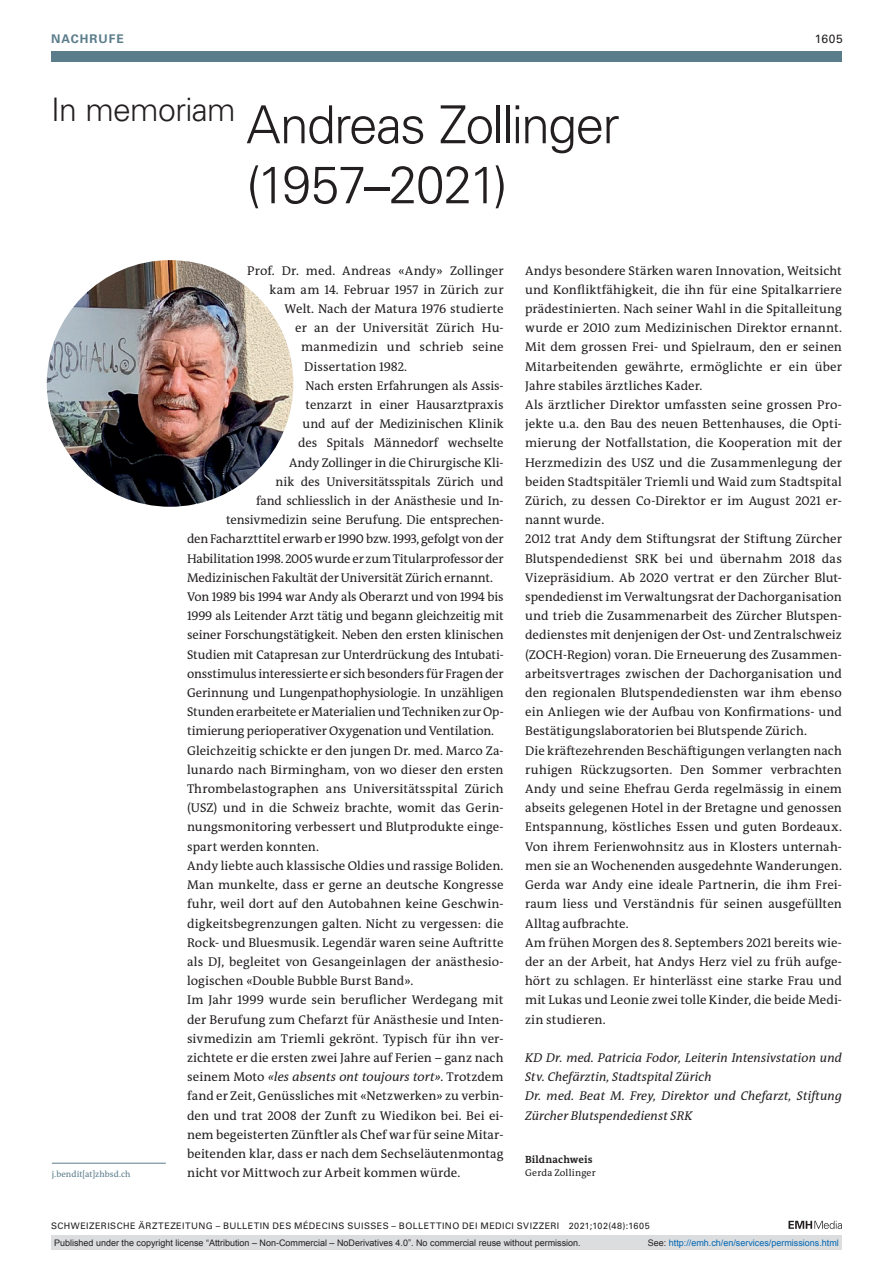
<style>
.page{position:relative;width:893px;height:1263px;background:#fff}
.page>*{position:absolute;margin:0;border:0;box-sizing:border-box;transform-origin:0 0}
.t1{font:300 52.5px/60px "Univers LT Std";letter-spacing:-.03em;color:#231f20}
.section-pn{font:12.75px/19.2px "The Antiqua B W5 Plain";color:#231f20;text-align:justify}
.section-pn-2{font:italic 12.75px/19.2px "The Antiqua B W5 Plain";letter-spacing:.005em;color:#231f20}
.ressort{font:700 12px "Univers LT Std";letter-spacing:.08em;color:#5b7c8b}
.ressort-2{font:12px "Univers LT Std";color:#231f20}
.an-credits-title{font:700 10.5px "The Antiqua B W7";letter-spacing:.015em;color:#231f20}
.an-credits{font:9.75px "The Antiqua B W5 Plain";letter-spacing:.02em;color:#231f20}
.t2{font:9px "Arial";color:#231f20}
.fusszeile{font:9px "Univers LT Std";letter-spacing:.05em;color:#231f20}
.t3{font:9px "Arial";color:#0066b3}
.author-address{font:8.7px "The Antiqua B W5 Plain";letter-spacing:.005em;color:#5b7c8b}
.s1{font-style:italic}
.s2{color:#231f20}
</style>
<div class="page">
<svg style="left:788px;top:1221px;width:54px;height:8px"></svg>
<div style="left:51px;top:51px;width:791px;height:11px;background:#5b7c8b"></div>
<hr style="left:52px;top:1163px;width:114px;height:1px;background:#5b7c8b">
<img style="left:47px;top:260px;width:246px;height:247px;border-radius:123px">
<div style="left:51px;top:1235px;width:791px;height:15px;background:#dcdddf"></div>
<p class="ressort" style="left:51px;top:31px;width:74px">NACHRUFE</p>
<p class="ressort-2" style="left:815px;top:31px;width:30px">1605</p>
<p class="t1" style="left:246px;top:95px;width:375px;text-indent:-195px"><sup>In</sup> <sup>memoriam</sup> Andreas Zollinger (1957–2021)</p>
<p class="section-pn" style="left:525px;top:261px;width:318px">Andys besondere Stärken waren Innovation, Weitsicht und Konfliktfähigkeit, die ihn für eine Spitalkarriere prädestinierten. Nach seiner Wahl in die Spitalleitung wurde er 2010 zum Medizinischen Direktor ernannt.<br>Mit dem grossen Frei- und Spielraum, den er seinen Mitarbeitenden gewährte, ermöglichte er ein über Jahre stabiles ärztliches Kader.</p>
<p class="section-pn" style="left:525px;top:395px;width:318px">Als ärztlicher Direktor umfassten seine grossen Pro&shy;jekte u.a. den Bau des neuen Bettenhauses, die Opti&shy;mierung der Notfallstation, die Kooperation mit der Herzmedizin des USZ und die Zusammenlegung der beiden Stadtspitäler Triemli und Waid zum Stadtspital Zürich, zu dessen Co-Direktor er im August 2021 er&shy;nannt wurde.</p>
<p class="section-pn" style="left:525px;top:530px;width:318px">2012 trat Andy dem Stiftungsrat der Stiftung Zürcher Blutspendedienst SRK bei und übernahm 2018 das Vizepräsidium. Ab 2020 vertrat er den Zürcher Blut&shy;spendedienst im Verwaltungsrat der Dachorganisation und trieb die Zusammenarbeit des Zürcher Blutspen&shy;dedienstes mit denjenigen der Ost- und Zentralschweiz (ZOCH-Region) voran. Die Erneuerung des Zusammen&shy;arbeitsvertrages zwischen der Dachorganisation und den regionalen Blutspendediensten war ihm ebenso ein Anliegen wie der Aufbau von Konfirmations- und Bestätigungslaboratorien bei Blutspende Zürich.</p>
<p class="section-pn" style="left:525px;top:741px;width:318px">Die kräftezehrenden Beschäftigungen verlangten nach ruhigen Rückzugsorten. Den Sommer verbrachten Andy und seine Ehefrau Gerda regelmässig in einem abseits gelegenen Hotel in der Bretagne und genossen Entspannung, köstliches Essen und guten Bordeaux.<br>Von ihrem Ferienwohnsitz aus in Klosters unternah&shy;men sie an Wochenenden ausgedehnte Wanderungen.<br>Gerda war Andy eine ideale Partnerin, die ihm Frei&shy;raum liess und Verständnis für seinen ausgefüllten Alltag aufbrachte.</p>
<p class="section-pn" style="left:525px;top:933px;width:318px">Am frühen Morgen des 8. Septembers 2021 bereits wie&shy;der an der Arbeit, hat Andys Herz viel zu früh aufge&shy;hört zu schlagen. Er hinterlässt eine starke Frau und mit Lukas und Leonie zwei tolle Kinder, die beide Medi&shy;zin studieren.</p>
<p class="section-pn-2" style="left:525px;top:1048px;width:318px">KD Dr. med. Patricia Fodor, Leiterin Intensivstation und<br>Stv. Chefärztin, Stadtspital Zürich</p>
<p class="section-pn-2" style="left:525px;top:1086px;width:318px">Dr. med. Beat M. Frey, Direktor und Chefarzt, Stiftung<br>Zürcher Blutspendedienst SRK</p>
<p class="an-credits-title" style="left:525px;top:1152px;width:69px">Bildnachweis</p>
<p class="section-pn" style="left:247px;top:261px;width:258px">Prof. Dr. med. Andreas «Andy» Zollinger</p>
<p class="section-pn" style="left:270px;top:280px;width:235px">kam am 14. Februar 1957 in Zürich zur</p>
<p class="section-pn" style="left:285px;top:299px;width:221px">Welt. Nach der Matura 1976 studierte</p>
<p class="section-pn" style="left:295px;top:318px;width:210px">er an der Universität Zürich Hu-</p>
<p class="section-pn" style="left:301px;top:338px;width:204px">manmedizin und schrieb seine</p>
<p class="section-pn" style="left:304px;top:357px;width:104px">Dissertation 1982.</p>
<p class="section-pn" style="left:306px;top:376px;width:200px">Nach ersten Erfahrungen als Assis-</p>
<p class="section-pn" style="left:306px;top:395px;width:200px">tenzarzt in einer Hausarztpraxis</p>
<p class="section-pn" style="left:303px;top:414px;width:203px">und auf der Medizinischen Klinik</p>
<p class="section-pn" style="left:298px;top:434px;width:207px">des Spitals Männedorf wechselte</p>
<p class="section-pn" style="left:289px;top:453px;width:216px">Andy Zollinger in die Chirurgische Kli-</p>
<p class="section-pn" style="left:276px;top:472px;width:229px">nik des Universitätsspitals Zürich und</p>
<p class="section-pn" style="left:256px;top:491px;width:249px">fand schliesslich in der Anästhesie und In-</p>
<p class="section-pn" style="left:226px;top:510px;width:279px">tensivmedizin seine Berufung. Die entsprechen-</p>
<p class="section-pn" style="left:187px;top:530px;width:318px">den Facharzttitel erwarb er 1990 bzw. 1993, gefolgt von der</p>
<p class="section-pn" style="left:187px;top:549px;width:318px">Habilitation 1998. 2005 wurde er zum Titularprofessor der</p>
<p class="section-pn" style="left:187px;top:568px;width:307px">Medizinischen Fakultät der Universität Zürich ernannt.</p>
<p class="section-pn" style="left:187px;top:587px;width:318px">Von 1989 bis 1994 war Andy als Oberarzt und von 1994 bis 1999 als Leitender Arzt tätig und begann gleichzeitig mit seiner Forschungstätigkeit. Neben den ersten klinischen Studien mit Catapresan zur Unterdrückung des Intubati&shy;onsstimulus interessierte er sich besonders für Fragen der Gerinnung und Lungenpathophysiologie. In unzähligen Stunden erarbeitete er Materialien und Techniken zur Op&shy;timierung perioperativer Oxygenation und Ventilation.</p>
<p class="section-pn" style="left:187px;top:741px;width:318px">Gleichzeitig schickte er den jungen Dr. med. Marco Za&shy;lunardo nach Birmingham, von wo dieser den ersten Thrombelastographen ans Universitätsspital Zürich (USZ) und in die Schweiz brachte, womit das Gerin&shy;nungsmonitoring verbessert und Blutprodukte einge&shy;spart werden konnten.</p>
<p class="section-pn" style="left:187px;top:856px;width:318px">Andy liebte auch klassische Oldies und rassige Boliden.<br>Man munkelte, dass er gerne an deutsche Kongresse fuhr, weil dort auf den Autobahnen keine Geschwin&shy;digkeitsbegrenzungen galten. Nicht zu vergessen: die Rock- und Bluesmusik. Legendär waren seine Auftritte als DJ, begleitet von Gesangeinlagen der anästhesio&shy;logischen «Double Bubble Burst Band».</p>
<p class="section-pn" style="left:187px;top:990px;width:318px">Im Jahr 1999 wurde sein beruflicher Werdegang mit der Berufung zum Chefarzt für Anästhesie und Inten&shy;sivmedizin am Triemli gekrönt. Typisch für ihn ver&shy;zichtete er die ersten zwei Jahre auf Ferien − ganz nach seinem Moto <span class="s1">«les absents ont toujours tort»</span>. Trotzdem fand er Zeit, Genüssliches mit «Netzwerken» zu verbin&shy;den und trat 2008 der Zunft zu Wiedikon bei. Bei ei&shy;nem begeisterten Zünftler als Chef war für seine Mitar&shy;beitenden klar, dass er nach dem Sechseläutenmontag nicht vor Mittwoch zur Arbeit kommen würde.</p>
<p class="author-address" style="left:52px;top:1169px;width:80px">j.bendit[at]zhbsd.ch</p>
<p class="an-credits" style="left:525px;top:1167px;width:72px">Gerda Zollinger</p>
<p class="fusszeile" style="left:51px;top:1220px;width:600px">SCHWEIZERISCHE ÄRZTEZEITUNG – BULLETIN DES MÉDECINS SUISSES – BOLLETTINO DEI MEDICI SVIZZERI 2021;102(48):1605</p>
<p class="t2" style="left:54px;top:1237px;width:528px">Published under the copyright license “Attribution – Non-Commercial – NoDerivatives 4.0”. No commercial reuse without permission.</p>
<p class="t3" style="left:648px;top:1237px;width:193px"><span class="s2">See:</span> http://emh.ch/en/services/permissions.html</p>
</div>
